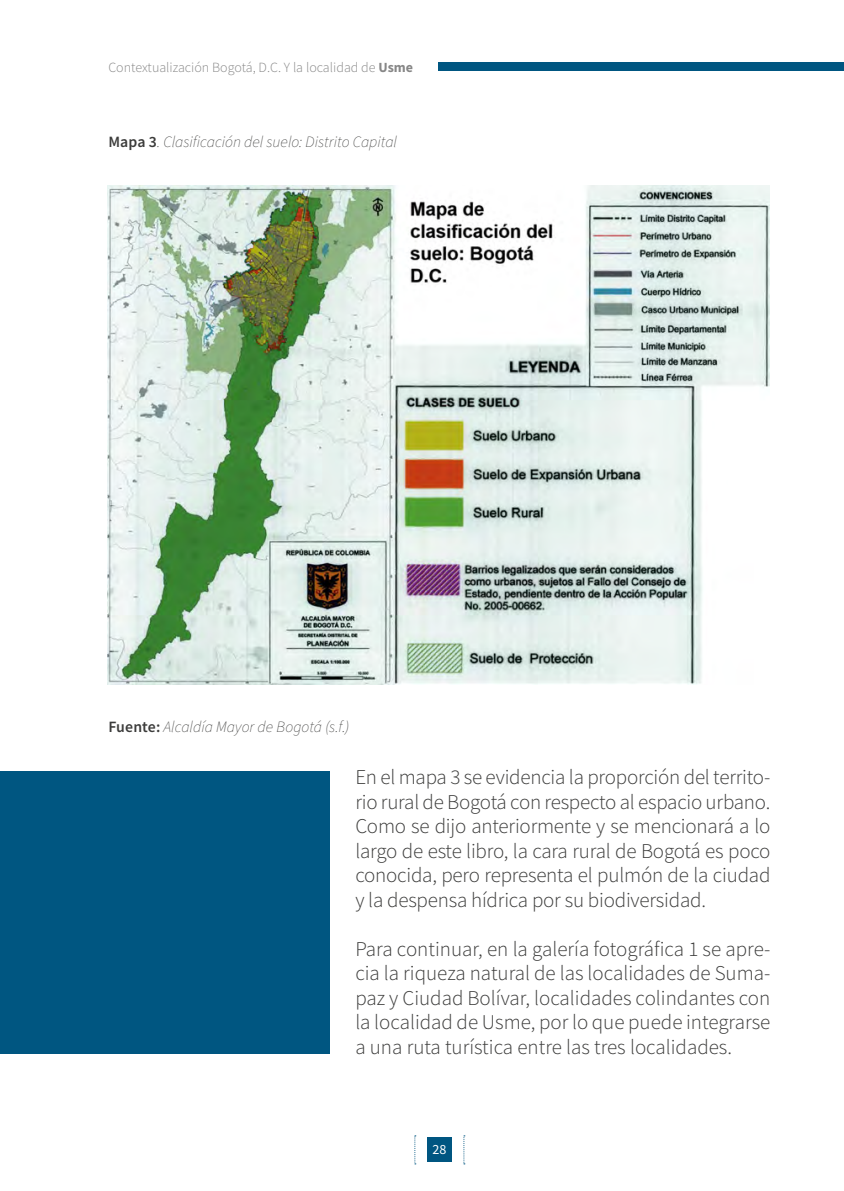
<style>
.page{position:relative;width:844px;height:1191px;background:#fff}
.page>*{position:absolute;margin:0;border:0;box-sizing:border-box;transform-origin:0 0}
.t1{font:300 21px/24.5px "Source Sans Pro";letter-spacing:-.01em;color:#3c3c3b;text-align:justify}
.t2{font:italic 200 15.75px "Source Sans Pro";color:#3c3c3b}
.t3{font:300 14px "Source Sans Pro";color:#878787}
.t4{font:14px "Source Sans Pro";color:#fff}
.s1{font-weight:700}
.s2{font-weight:600;font-style:normal}
</style>
<div class="page">
<img style="left:107px;top:185px;width:662px;height:499px">
<div style="left:0;top:771px;width:329px;height:283px;background:#005681"></div>
<div style="left:439px;top:63px;width:404px;height:8px;background:#005681"></div>
<svg style="left:414px;top:1135px;width:2px;height:29px"></svg>
<svg style="left:463px;top:1135px;width:2px;height:29px"></svg>
<div style="left:427px;top:1137px;width:24px;height:25px;background:#005681"></div>
<p class="t3" style="left:108px;top:59px;width:306px">Contextualización Bogotá, D.C. Y la localidad de <span class="s1">Usme</span></p>
<p class="t2" style="left:108px;top:131px;width:290px"><span class="s2">Mapa 3</span>. Clasificación del suelo: Distrito Capital</p>
<p class="t2" style="left:108px;top:716px;width:242px"><span class="s2">Fuente:</span> Alcaldía Mayor de Bogotá (s.f.)</p>
<p class="t1" style="left:355px;top:765px;width:416px">En el mapa 3 se evidencia la proporción del territo&shy;rio rural de Bogotá con respecto al espacio urbano.<br>Como se dijo anteriormente y se mencionará a lo largo de este libro, la cara rural de Bogotá es poco conocida, pero representa el pulmón de la ciudad y la despensa hídrica por su biodiversidad.</p>
<p class="t1" style="left:355px;top:936px;width:416px">Para continuar, en la galería fotográfica 1 se apre&shy;cia la riqueza natural de las localidades de Suma&shy;paz y Ciudad Bolívar, localidades colindantes con la localidad de Usme, por lo que puede integrarse a una ruta turística entre las tres localidades.</p>
<p class="t4" style="left:432px;top:1140px;width:15px">28</p>
</div>
